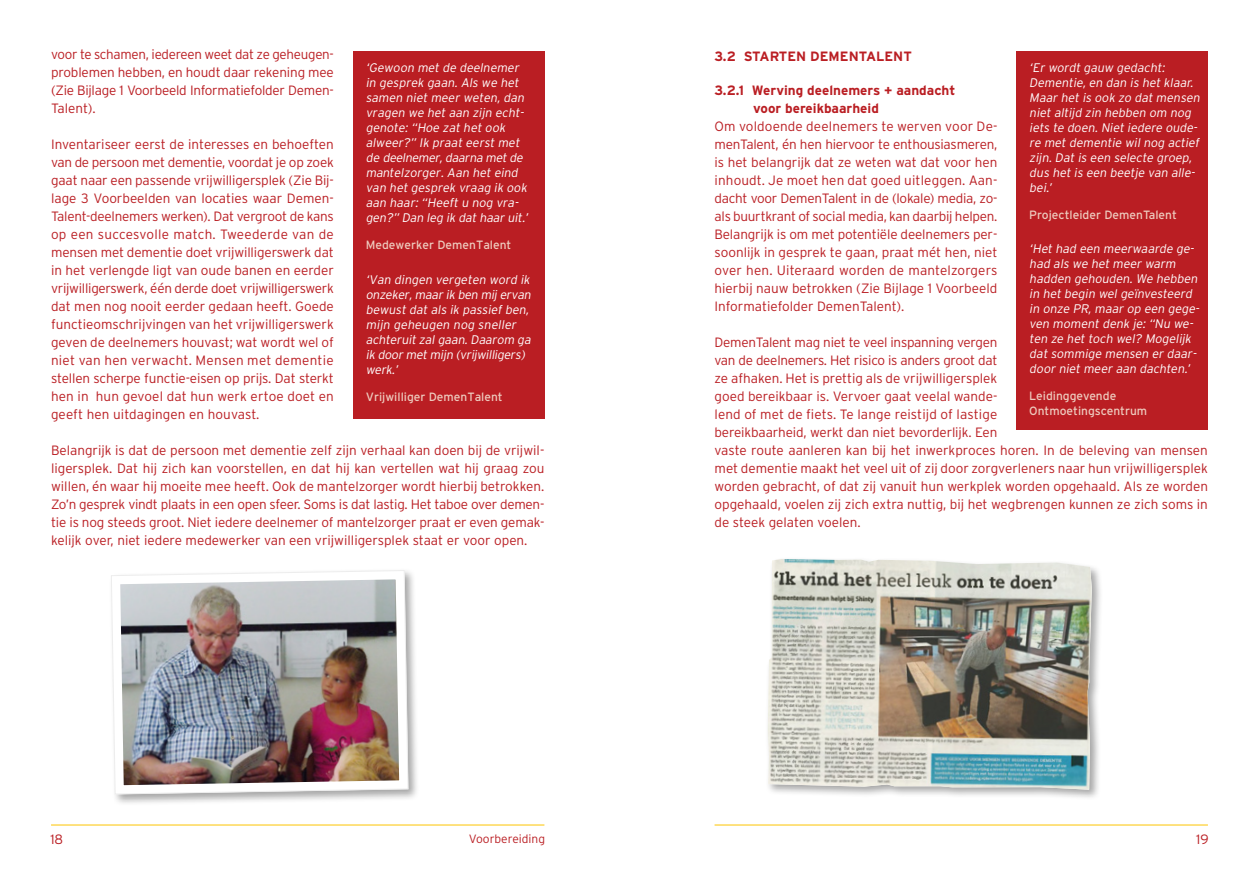
<style>
.page{position:relative;width:1259px;height:893px;background:#fff}
.page>*{position:absolute;margin:0;border:0;box-sizing:border-box;transform-origin:0 0}
.t1{font:300 13.5px/18px "Interstate";color:#ba1e23;text-align:justify}
.t2{font:700 13.5px/18px "Interstate";color:#ba1e23}
.t3{font:italic 300 12.45px/15px "Interstate";color:#fff}
.t4{font:12px/15px "Interstate";color:#eecbbe}
.t5{font:300 12px "Interstate";color:#ba1e23}
</style>
<div class="page">
<hr style="left:51px;top:825px;width:493px;height:1px;background:#fdc500">
<hr style="left:714px;top:825px;width:494px;height:1px;background:#fdc500">
<div style="left:353px;top:51px;width:191px;height:368px;background:#ba1e23"></div>
<div style="left:1016px;top:51px;width:192px;height:378px;background:#ba1e23"></div>
<div style="left:108px;top:568px;width:311px;height:238px;background:#000;opacity:.35"></div>
<svg style="left:108px;top:568px;width:305px;height:231px"></svg>
<img style="left:111px;top:570px;width:297px;height:225px">
<div style="left:765px;top:556px;width:338px;height:245px;background:#000;opacity:.35"></div>
<img style="left:767px;top:559px;width:324px;height:231px">
<p class="t1" style="left:51px;top:45px;width:284px">voor te schamen, iedereen weet dat ze geheugen&shy;problemen hebben, en houdt daar rekening mee (Zie Bijlage 1 Voorbeeld Informatiefolder Demen-Talent).</p>
<p class="t1" style="left:51px;top:135px;width:284px">Inventariseer eerst de interesses en behoeften van de persoon met dementie, voordat je op zoek gaat naar een passende vrijwilligersplek (Zie Bij&shy;lage 3 Voorbeelden van locaties waar Demen-Talent-deelnemers werken). Dat vergroot de kans op een succesvolle match. Tweederde van de mensen met dementie doet vrijwilligerswerk dat in het verlengde ligt van oude banen en eerder vrijwilligerswerk, één derde doet vrijwilligerswerk dat men nog nooit eerder gedaan heeft. Goede functieomschrijvingen van het vrijwilligerswerk geven de deelnemers houvast; wat wordt wel of niet van hen verwacht. Mensen met dementie stellen scherpe functie-eisen op prijs. Dat sterkt hen in hun gevoel dat hun werk ertoe doet en geeft hen uitdagingen en houvast.</p>
<p class="t1" style="left:51px;top:441px;width:495px">Belangrijk is dat de persoon met dementie zelf zijn verhaal kan doen bij de vrijwil&shy;ligersplek. Dat hij zich kan voorstellen, en dat hij kan vertellen wat hij graag zou willen, én waar hij moeite mee heeft. Ook de mantelzorger wordt hierbij betrokken.<br>Zo’n gesprek vindt plaats in een open sfeer. Soms is dat lastig. Het taboe over demen&shy;tie is nog steeds groot. Niet iedere deelnemer of mantelzorger praat er even gemak&shy;kelijk over, niet iedere medewerker van een vrijwilligersplek staat er voor open.</p>
<p class="t3" style="left:366px;top:60px;width:166px">‘Gewoon met de deelnemer in gesprek gaan. Als we het samen niet meer weten, dan vragen we het aan zijn echt&shy;genote: “Hoe zat het ook alweer?” Ik praat eerst met de deelnemer,daarna metde mantelzorger. Aan het eind van het gesprek vraag ik ook aan haar: “Heeft u nog vra&shy;gen?” Dan leg ik dat haar uit.’</p>
<p class="t4" style="left:366px;top:237px;width:147px">Medewerker DemenTalent</p>
<p class="t3" style="left:366px;top:272px;width:169px">‘Van dingen vergeten word ik onzeker,maar ik ben mij ervan bewust dat als ik passief ben, mijn geheugen nog sneller achteruit zal gaan. Daarom ga ik door metmijn (vrijwilligers) werk.’</p>
<p class="t4" style="left:366px;top:389px;width:138px">Vrijwilliger DemenTalent</p>
<p class="t1" style="left:50px;top:830px;width:14px">18</p>
<p class="t5" style="left:469px;top:832px;width:78px">Voorbereiding</p>
<p class="t2" style="left:714px;top:47px;width:116px">3.2 STARTEN DEMEN</p>
<p class="t2" style="left:858px;top:47px;width:55px">TALENT</p>
<p class="t2" style="left:753px;top:81px;width:204px;text-indent:-38px">3.2.1 Werving deelnemers + aandacht voor bereikbaarheid</p>
<p class="t1" style="left:714px;top:117px;width:284px">Om voldoende deelnemers te werven voor De&shy;menTalent, én hen hiervoor te enthousiasmeren, is het belangrijk dat ze weten wat dat voor hen inhoudt. Je moet hen dat goed uitleggen. Aan&shy;dacht voor DemenTalent in de (lokale) media, zo&shy;als buurtkrant of social media, kan daarbij helpen.<br>Belangrijk is om met potentiële deelnemers per&shy;soonlijk in gesprek te gaan, praat mét hen, niet over hen. Uiteraard worden de mantelzorgers hierbij nauw betrokken (Zie Bijlage 1 Voorbeeld Informatiefolder DemenTalent).</p>
<p class="t1" style="left:714px;top:333px;width:495px;text-align:left">DemenTalent mag niet te veel inspanning vergen<br>van de deelnemers. Het risico is anders groot dat<br>ze afhaken. Het is prettig als de vrijwilligersplek<br>goed bereikbaar is. Vervoer gaat veelal wande-<br>lend of met de fiets. Te lange reistijd of lastige<br>bereikbaarheid, werkt dan niet bevorderlijk. Een<br>vaste route aanleren kan bij het inwerkproces horen. In de beleving van mensen met dementie maakt het veel uit of zij door zorgverleners naar hun vrijwilligersplek worden gebracht, of dat zij vanuit hun werkplek worden opgehaald. Als ze worden opgehaald, voelen zij zich extra nuttig, bij het wegbrengen kunnen ze zich soms in de steek gelaten voelen.</p>
<p class="t3" style="left:1029px;top:60px;width:174px">‘Er wordt gauw gedacht:<br>Dementie, en dan is het klaar.<br>Maar het is ook zo dat mensen niet altijd zin hebben om nog iets te doen. Niet iedere oude&shy;re met dementie wil nog actief zijn. Dat is een selecte groep, dus het is een beetje van alle&shy;bei.’</p>
<p class="t4" style="left:1029px;top:207px;width:149px">Projectleider DemenTalent</p>
<p class="t3" style="left:1029px;top:241px;width:173px">‘Het had een meerwaarde ge&shy;had als we het meer warm hadden gehouden. We hebben in het begin wel geïnvesteerd in onze PR, maar op een gege&shy;ven moment denk je: “Nu we&shy;ten ze het toch wel? Mogelijk dat sommige mensen er daar&shy;door niet meer aan dachten.’</p>
<p class="t4" style="left:1029px;top:388px;width:119px">Leidinggevende<br>Ontmoetingscentrum</p>
<p class="t1" style="left:1196px;top:830px;width:14px">19</p>
</div>
